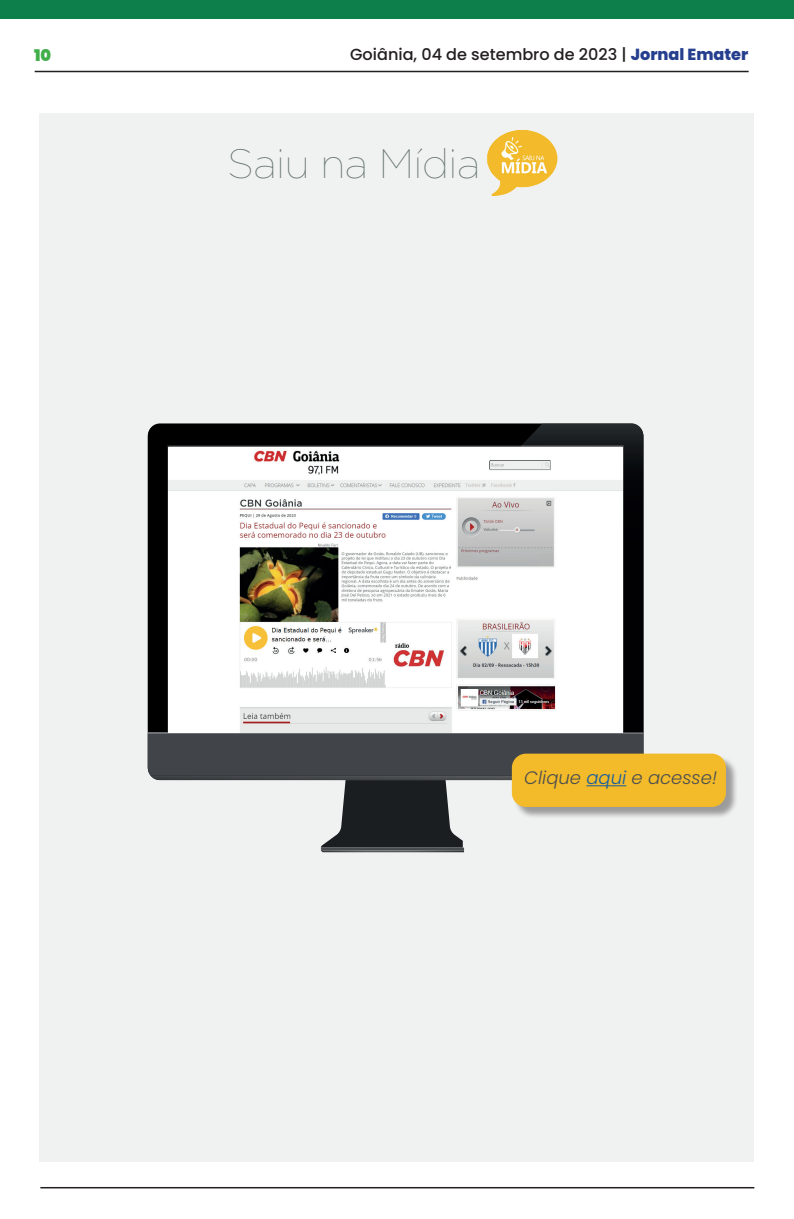
<style>
.page{position:relative;width:794px;height:1219px;background:#fff}
.page>*{position:absolute;margin:0;border:0;box-sizing:border-box;transform-origin:0 0}
.t1{font:100 41px "Gotham";letter-spacing:-.01em;color:#63726e}
.t2{font:italic 300 18px "Poppins";color:#4a4e4f}
.t3{font:500 16.1px "Poppins";color:#231f20}
.t4{font:900 16.1px "Poppins";color:#40ae49}
.s1{font-weight:800;color:#253f8e}
.s2{color:#175d9e}
</style>
<div class="page">
<div style="left:35px;top:71px;width:713px;height:1px;border:1px solid #231f20"></div>
<div style="left:0;top:0;width:794px;height:18px;background:#0d7f4b"></div>
<div style="left:41px;top:1187px;width:713px;height:1px;border:1px solid #231f20"></div>
<div style="left:40px;top:113px;width:714px;height:1049px;background:#f0f1f1"></div>
<img style="left:487px;top:130px;width:71px;height:66px">
<img style="left:321px;top:850px;width:143px;height:2px">
<img style="left:321px;top:848px;width:143px;height:2px">
<div style="left:148px;top:424px;width:495px;height:356px;background:#000001;border-radius:12px"></div>
<svg style="left:148px;top:734px;width:495px;height:114px"></svg>
<img style="left:151px;top:776px;width:361px;height:4px">
<hr style="left:148px;top:732px;width:495px;height:2px;background:#6e7173">
<img style="left:542px;top:423px;width:93px;height:1px">
<img style="left:522px;top:424px;width:121px;height:48px">
<img style="left:520px;top:445px;width:104px;height:287px">
<div style="left:513px;top:755px;width:225px;height:65px;background:#231f20;opacity:.41"></div>
<div style="left:512px;top:754px;width:214px;height:53px;background:#f3ba29;border-radius:14px"></div>
<hr style="left:586px;top:785px;width:40px;height:1px;background:#175d9e">
<img style="left:169px;top:448px;width:453px;height:284px">
<p class="t4" style="left:34px;top:46px;width:19px">10</p>
<p class="t3" style="left:350px;top:45px;width:399px">Goiânia, 04 de setembro de 2023 | <span class="s1">Jornal Emater</span></p>
<p class="t1" style="left:227px;top:141px;width:254px">Saiu na Mídia</p>
<p class="t2" style="left:524px;top:768px;width:194px">Clique <span class="s2">aqui</span> e acesse!</p>
</div>
